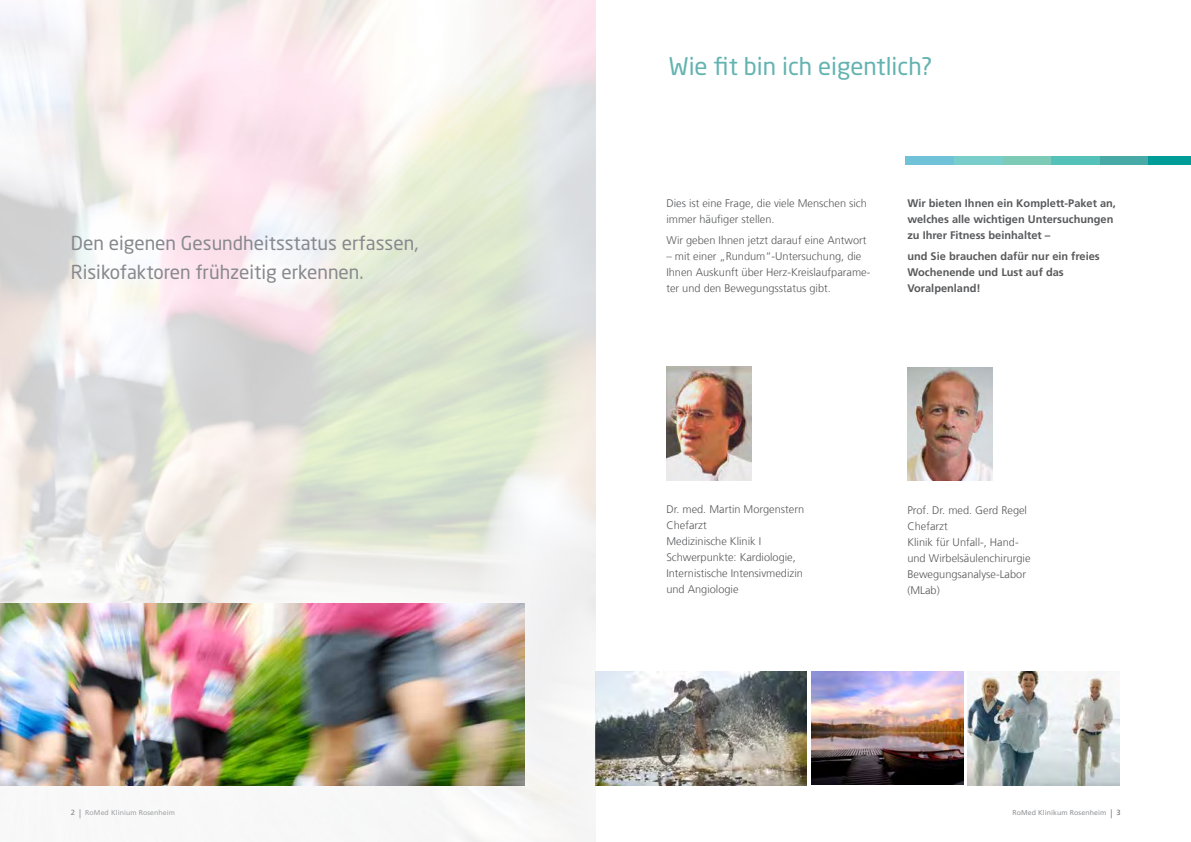
<style>
.page{position:relative;width:1191px;height:842px;background:#fff}
.page>*{position:absolute;margin:0;border:0;box-sizing:border-box;transform-origin:0 0}
.t1{font:24px "Neo Sans Pro";color:#63b3b0}
.t2{font:19px/29px "Neo Sans Pro";color:#88898e}
.t3{font:300 11px/16px "Frutiger LT Com";color:#58595b}
.t4{font:700 11px/16px "Frutiger LT Com";color:#58595b}
.t5{font:7px "Frutiger LT Com";letter-spacing:.01em;color:#939598}
.s1{font-size:7.5px;color:#6d6e71}
.s2{font-weight:300;font-size:9px;color:#6d6e71}
</style>
<div class="page">
<img style="left:595px;top:672px;width:211px;height:113px">
<img style="left:811px;top:672px;width:152px;height:113px">
<img style="left:967px;top:672px;width:152px;height:113px">
<div style="left:905px;top:156px;width:49px;height:8px;background:#6fc2d8"></div>
<div style="left:954px;top:156px;width:48px;height:8px;background:#79cdcb"></div>
<div style="left:1002px;top:156px;width:49px;height:8px;background:#7dcbb7"></div>
<div style="left:1051px;top:156px;width:49px;height:8px;background:#54c2b9"></div>
<div style="left:1100px;top:156px;width:48px;height:8px;background:#47aaa7"></div>
<div style="left:1148px;top:156px;width:43px;height:8px;background:#009c97"></div>
<img style="left:0;top:0;width:595px;height:842px">
<img style="left:0;top:604px;width:524px;height:181px">
<img style="left:666px;top:367px;width:85px;height:113px">
<img style="left:907px;top:368px;width:85px;height:113px">
<h2 class="t2" style="left:71px;top:228px;width:349px">Den eigenen Gesundheitsstatus erfassen,<br>Risikofaktoren frühzeitig erkennen.</h2>
<h1 class="t1" style="left:669px;top:52px;width:265px">Wie fit bin ich eigentlich?</h1>
<p class="t3" style="left:666px;top:195px;width:202px">Dies ist eine Frage, die viele Menschen sich immer häufiger stellen.</p>
<p class="t3" style="left:666px;top:233px;width:202px">Wir geben Ihnen jetzt darauf eine Antwort</p>
<p class="t3" style="left:666px;top:249px;width:205px">– mit einer „Rundum“-Untersuchung, die<br>Ihnen Auskunft über Herz-Kreislaufparame&shy;ter und den Bewegungsstatus gibt.</p>
<p class="t4" style="left:907px;top:195px;width:210px">Wir bieten Ihnen ein Komplett-Paket an, welches alle wichtigen Untersuchungen zu Ihrer Fitness beinhaltet –</p>
<p class="t4" style="left:907px;top:249px;width:194px">und Sie brauchen dafür nur ein freies<br>Wochenende und Lust auf das<br>Voralpenland!</p>
<p class="t3" style="left:666px;top:501px;width:139px">Dr. med. Martin Morgenstern<br>Chefarzt<br>Medizinische Klinik I<br>Schwerpunkte: Kardiologie,<br>Internistische Intensivmedizin und Angiologie</p>
<p class="t3" style="left:907px;top:502px;width:125px">Prof. Dr. med. Gerd Regel<br>Chefarzt<br>Klinik für Unfall-, Hand&shy;und Wirbelsäulenchirurgie<br>Bewegungsanalyse-Labor (MLab)</p>
<p class="t5" style="left:71px;top:808px;width:106px"><span class="s1">2</span> <span class="s2">|</span> RoMed Klinium Rosenheim</p>
<p class="t5" style="left:1012px;top:808px;width:110px">RoMed Klinikum Rosenheim <span class="s2">|</span> <span class="s1">3</span></p>
</div>
